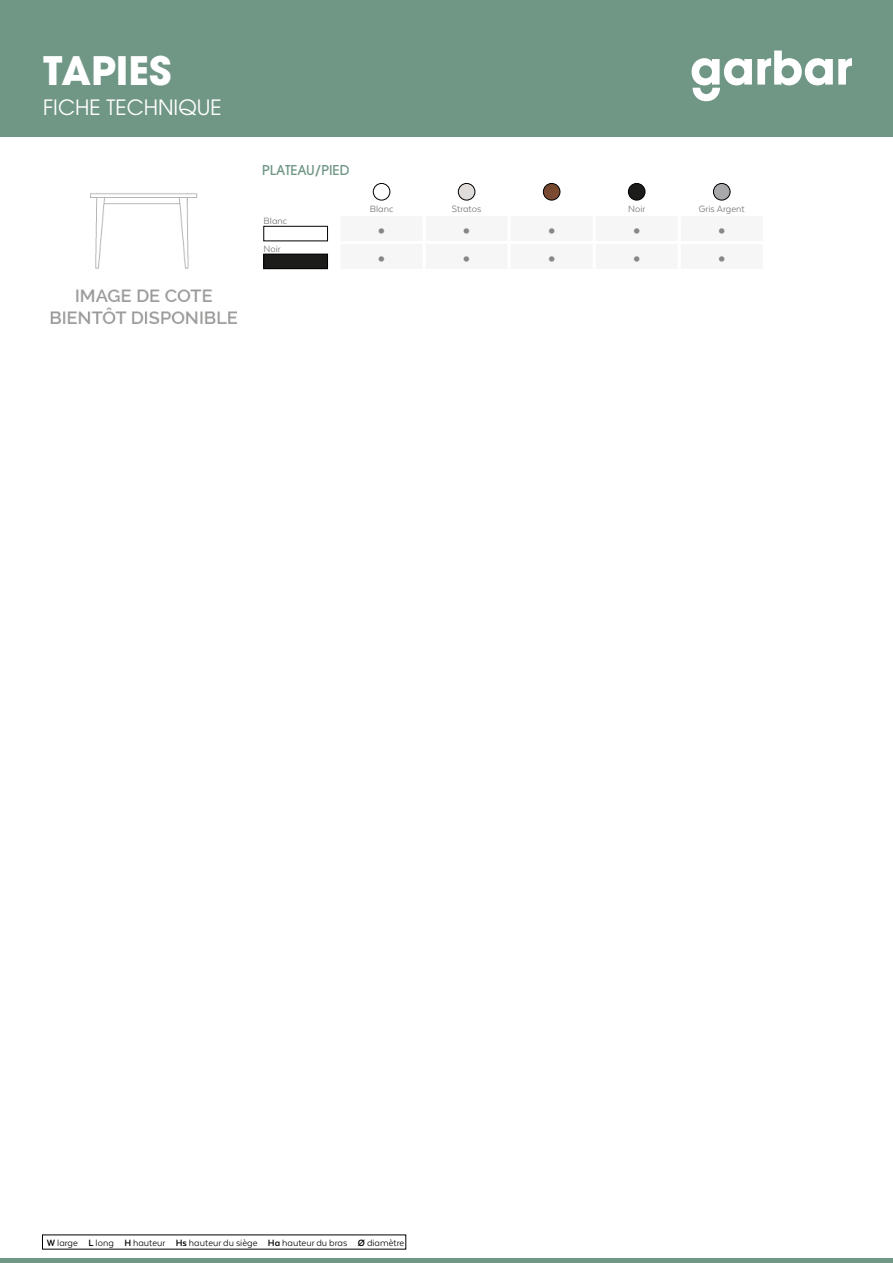
<style>
.page{position:relative;width:893px;height:1263px;background:#fff}
.page>*{position:absolute;margin:0;border:0;box-sizing:border-box;transform-origin:0 0}
.t1{font:700 39px "ITC Avant Garde Pro";color:#fff}
.t2{font:700 31.5px "Texta Alt";color:#878787}
.t3{font:21px "ITC Avant Garde Pro";color:#fff}
.t4{font:500 13.5px "ITC Avant Garde Pro";color:#709786}
.t5{font:10.5px "Texta Alt";color:#000}
.t6{font:10.5px "Texta Alt";color:#706f6f}
.s1{font-weight:700}
</style>
<div class="page">
<div style="left:0;top:0;width:893px;height:137px;background:#709786"></div>
<svg style="left:692px;top:51px;width:160px;height:50px"></svg>
<hr style="left:0;top:1259px;width:893px;height:4px;background:#709786">
<svg style="left:372px;top:183px;width:359px;height:18px"></svg>
<img style="left:373px;top:183px;width:17px;height:17px;border-radius:8px">
<div style="left:373px;top:183px;width:17px;height:17px;border:1px solid #000;border-radius:50%"></div>
<img style="left:458px;top:183px;width:17px;height:17px;border-radius:8px">
<div style="left:458px;top:183px;width:17px;height:17px;border:1px solid #000;border-radius:50%"></div>
<img style="left:543px;top:183px;width:17px;height:17px;border-radius:8px">
<div style="left:543px;top:183px;width:17px;height:17px;border:1px solid #000;border-radius:50%"></div>
<img style="left:628px;top:183px;width:17px;height:17px;border-radius:8px">
<div style="left:628px;top:183px;width:17px;height:17px;border:1px solid #000;border-radius:50%"></div>
<img style="left:713px;top:183px;width:17px;height:17px;border-radius:8px">
<div style="left:713px;top:183px;width:17px;height:17px;border:1px solid #000;border-radius:50%"></div>
<div style="left:264px;top:226px;width:64px;height:15px;border:1px solid #000"></div>
<img style="left:266px;top:256px;width:60px;height:11px">
<div style="left:264px;top:254px;width:64px;height:15px;border:1px solid #000"></div>
<img style="left:50px;top:193px;width:187px;height:131px">
<h1 class="t1" style="left:43px;top:45px;width:130px">TAPIES</h1>
<h3 class="t3" style="left:43px;top:94px;width:180px">FICHE TECHNIQUE</h3>
<p class="t4" style="left:262px;top:161px;width:89px">PLATEAU/PIED</p>
<p class="t6" style="left:264px;top:216px;width:25px">Blanc</p>
<p class="t6" style="left:264px;top:243px;width:19px">Noir</p>
<p class="t6" style="left:370px;top:204px;width:25px">Blanc</p>
<p class="t6" style="left:452px;top:204px;width:31px">Stratos</p>
<p class="t6" style="left:628px;top:204px;width:19px">Noir</p>
<p class="t6" style="left:699px;top:204px;width:47px">Gris Argent</p>
<h2 class="t2" style="left:377px;top:212px;width:97px">• •</h2>
<h2 class="t2" style="left:547px;top:212px;width:97px">• •</h2>
<h2 class="t2" style="left:717px;top:212px;width:12px">•</h2>
<h2 class="t2" style="left:377px;top:240px;width:97px">• •</h2>
<h2 class="t2" style="left:547px;top:240px;width:97px">• •</h2>
<h2 class="t2" style="left:717px;top:240px;width:12px">•</h2>
<p class="t5" style="left:47px;top:1237px;width:359px"><span class="s1">W</span> large <span class="s1">L</span> long <span class="s1">H</span> hauteur <span class="s1">Hs</span> hauteur du siège <span class="s1">Ha</span> hauteur du bras <span class="s1">Ø</span> diamètre</p>
</div>
